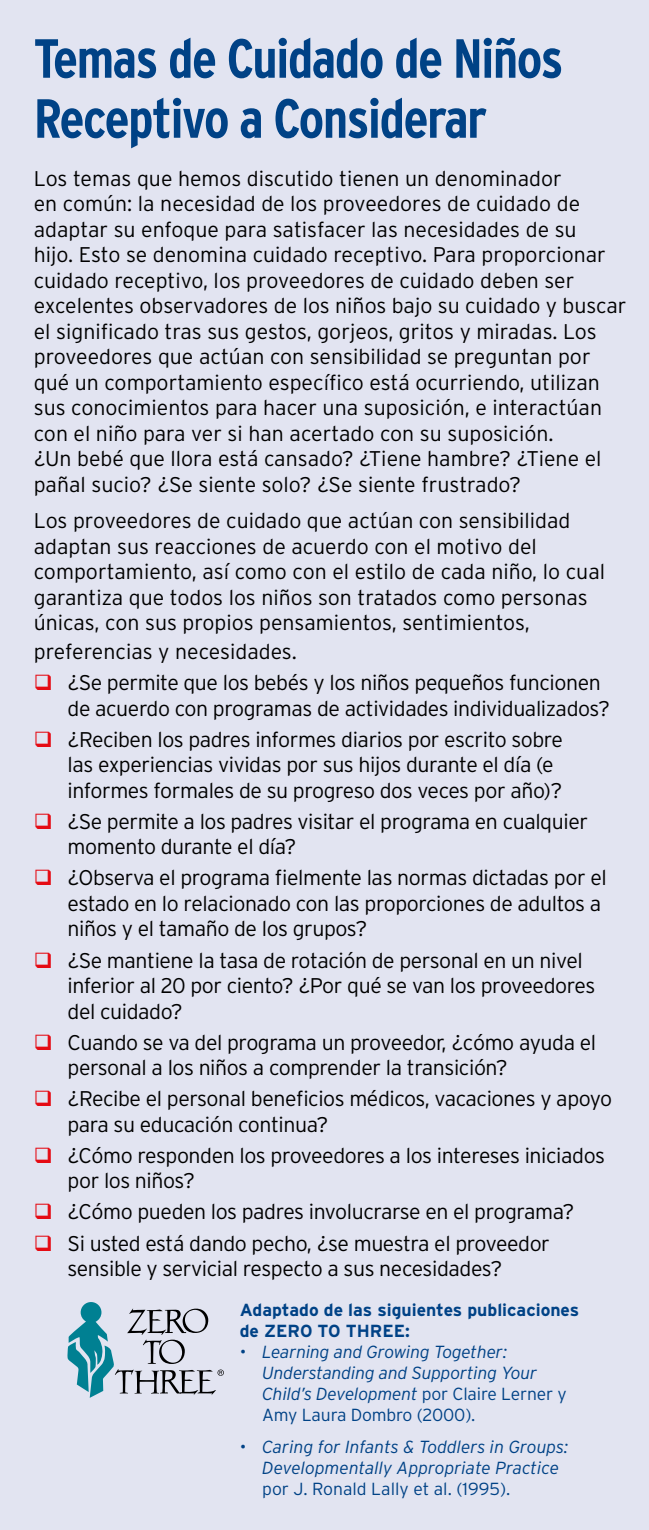
<style>
.page{position:relative;width:649px;height:1530px;background:#fff}
.page>*{position:absolute;margin:0;border:0;box-sizing:border-box;transform-origin:0 0}
.t1{font:700 condensed 55px/60px "Interstate";letter-spacing:-.03em;color:#004286}
.t2{font:300 21.25px/25.5px "Interstate";letter-spacing:-.02em;color:#000}
.t3{font:300 21.25px/25.5px "Interstate";color:#000}
.t4{font:italic 300 17.5px/21px "Interstate";letter-spacing:-.01em;color:#004286}
.t5{font:700 17.5px/21px "Interstate";color:#004286}
.t6{font:300 17.5px "Interstate";color:#004286}
.s1{font-style:normal}
</style>
<div class="page">
<div style="left:0;top:0;width:648px;height:1530px;background:#e2e4f1"></div>
<svg style="left:68px;top:1302px;width:156px;height:96px"></svg>
<h1 class="t1" style="left:34px;top:28px;width:530px">Temas de Cuidado de Niños<br>Receptivo a Considerar</h1>
<p class="t3" style="left:34px;top:165px;width:593px">Los temas que hemos discutido tienen un denominador<br>en común: la necesidad de los proveedores de cuidado de adaptar su enfoque para satisfacer las necesidades de su<br>hijo. Esto se denomina cuidado receptivo. Para proporcionar cuidado receptivo, los proveedores de cuidado deben ser excelentes observadores de los niños bajo su cuidado y buscar el significado tras sus gestos, gorjeos, gritos y miradas. Los proveedores que actúan con sensibilidad se preguntan por qué un comportamiento específico está ocurriendo, utilizan sus conocimientos para hacer una suposición, e interactúan con el niño para ver si han acertado con su suposición.<br>¿Un bebé que llora está cansado? ¿Tiene hambre? ¿Tiene el pañal sucio? ¿Se siente solo? ¿Se siente frustrado?</p>
<p class="t3" style="left:34px;top:508px;width:572px">Los proveedores de cuidado que actúan con sensibilidad adaptan sus reacciones de acuerdo con el motivo del comportamiento, así como con el estilo de cada niño, lo cual garantiza que todos los niños son tratados como personas únicas, con sus propios pensamientos, sentimientos,</p>
<p class="t2" style="left:67px;top:636px;width:534px;line-height:31px;text-indent:-34px">preferencias y necesidades.<br>¿Se permite que los bebés y los niños pequeños funcionen</p>
<p class="t2" style="left:67px;top:692px;width:543px;line-height:31px">de acuerdo con programas de actividades individualizados? ¿Reciben los padres informes diarios por escrito sobre</p>
<p class="t2" style="left:67px;top:752px;width:496px">las experiencias vividas por sus hijos durante el día (e informes formales de su progreso dos veces por año)?</p>
<p class="t2" style="left:67px;top:808px;width:521px">¿Se permite a los padres visitar el programa en cualquier momento durante el día?</p>
<p class="t2" style="left:67px;top:865px;width:540px">¿Observa el programa fielmente las normas dictadas por el estado en lo relacionado con las proporciones de adultos a niños y el tamaño de los grupos?</p>
<p class="t2" style="left:67px;top:947px;width:528px">¿Se mantiene la tasa de rotación de personal en un nivel inferior al 20 por ciento? ¿Por qué se van los proveedores del cuidado?</p>
<p class="t2" style="left:67px;top:1029px;width:529px">Cuando se va del programa un proveedor, ¿cómo ayuda el personal a los niños a comprender la transición?</p>
<p class="t2" style="left:67px;top:1086px;width:545px">¿Recibe el personal beneficios médicos, vacaciones y apoyo para su educación continua?</p>
<p class="t2" style="left:67px;top:1142px;width:538px">¿Cómo responden los proveedores a los intereses iniciados por los niños?</p>
<p class="t2" style="left:67px;top:1196px;width:508px;line-height:31px">¿Cómo pueden los padres involucrarse en el programa?<br>Si usted está dando pecho, ¿se muestra el proveedor</p>
<p class="t2" style="left:67px;top:1256px;width:436px">sensible y servicial respecto a sus necesidades?</p>
<p class="t5" style="left:239px;top:1299px;width:341px">Adaptado de las siguientes publicaciones de ZERO TO THREE:</p>
<p class="t4" style="left:262px;top:1341px;width:306px;text-indent:-23px">• Learning and Growing Together:<br>Understanding and Supporting Your Child’s Development <span class="s1">por Claire Lerner y Amy Laura Dombro (2000).</span></p>
<p class="t4" style="left:262px;top:1437px;width:307px;text-indent:-23px">• Caring for Infants &amp; Toddlers in Groups:<br>Developmentally Appropriate Practice</p>
<p class="t6" style="left:262px;top:1479px;width:249px">por J. Ronald Lally et al. (1995).</p>
</div>
